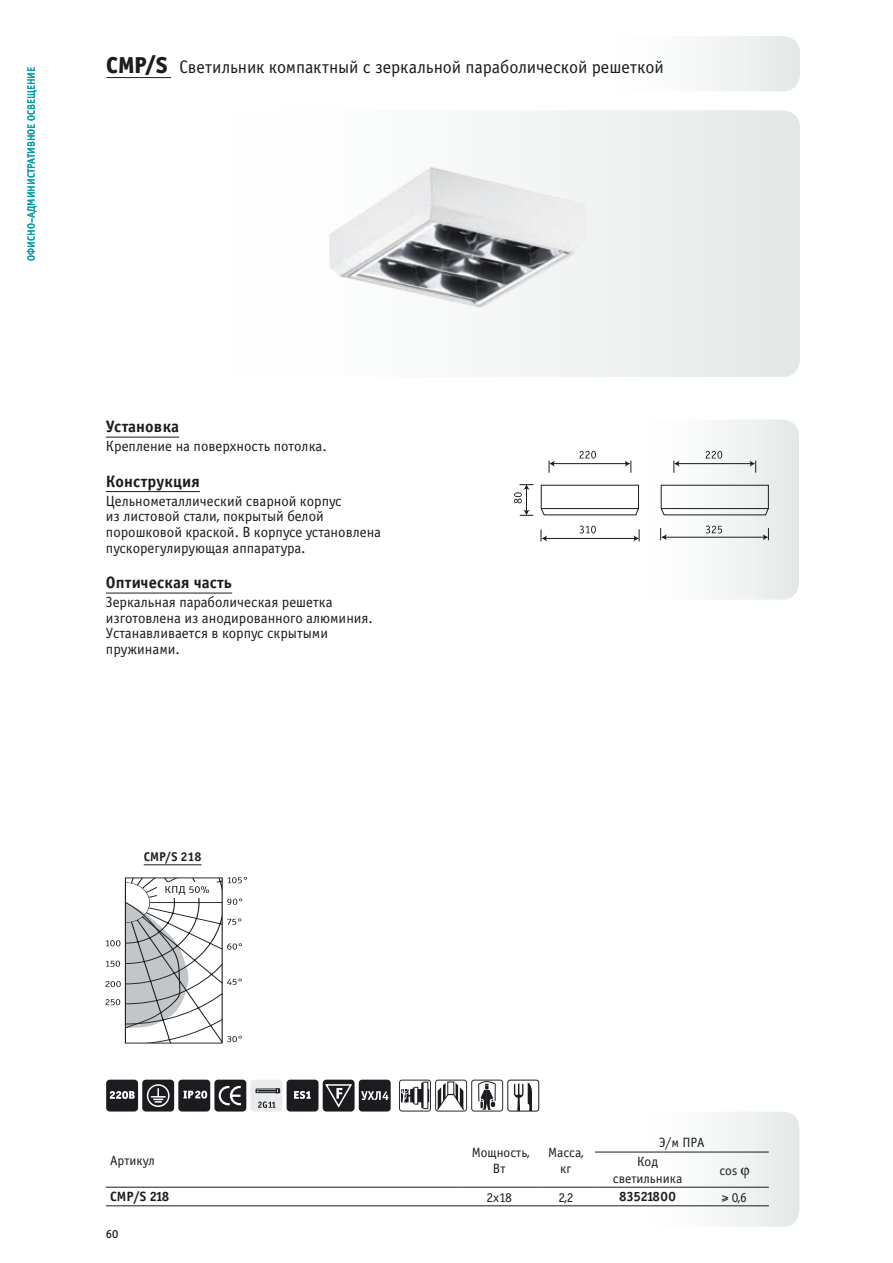
<style>
.page{position:relative;width:893px;height:1263px;background:#fff}
.page>*{position:absolute;margin:0;border:0;box-sizing:border-box;transform-origin:0 0}
.t1{font:18.15px "Officina Sans Book C";letter-spacing:-.005em;color:#1b1c20}
.t2{font:16.5px "Officina Sans Bold C";letter-spacing:.01em;color:#1b1c20}
.t3{font:14.85px/15.8px "Officina Sans Book C";color:#1b1c20}
.t4{font:13.5px/16.5px "Officina Sans Book C";color:#1b1c20;text-align:center}
.t5{font:13.5px "Officina Sans Bold C";letter-spacing:-.03em;color:#1b1c20}
.t6{font:12.75px "Officina Sans Bold C";color:#1b1c20}
.t7{font:12px "Officina Sans Medium C";color:#1b1c20}
.t8{font:10.5px "Officina Sans Medium C";color:#00a0a7}
.s1{font-family:"Officina Sans Extra Bold C";font-size:23.1px}
</style>
<div class="page">
<svg style="left:701px;top:36px;width:99px;height:55px"></svg>
<div style="left:493px;top:111px;width:307px;height:266px;background:#eaefed"></div>
<hr style="left:106px;top:1205px;width:356px;height:1px;background:#1b1c20">
<hr style="left:462px;top:1205px;width:75px;height:1px;background:#1b1c20">
<hr style="left:537px;top:1205px;width:58px;height:1px;background:#1b1c20">
<hr style="left:106px;top:1187px;width:356px;height:1px;background:#1b1c20">
<hr style="left:462px;top:1187px;width:75px;height:1px;background:#1b1c20">
<hr style="left:537px;top:1187px;width:58px;height:1px;background:#1b1c20">
<hr style="left:595px;top:1187px;width:105px;height:1px;background:#1b1c20">
<hr style="left:595px;top:1205px;width:105px;height:1px;background:#1b1c20">
<hr style="left:595px;top:1152px;width:105px;height:1px;background:#1b1c20">
<div style="left:106px;top:1080px;width:32px;height:31px;background:#1b1c20;border-radius:4px"></div>
<svg style="left:110px;top:1091px;width:25px;height:8px"></svg>
<div style="left:142px;top:1080px;width:32px;height:31px;background:#1b1c20;border-radius:4px"></div>
<svg style="left:146px;top:1084px;width:24px;height:23px"></svg>
<div style="left:178px;top:1080px;width:32px;height:31px;background:#1b1c20;border-radius:4px"></div>
<svg style="left:183px;top:1091px;width:24px;height:7px"></svg>
<div style="left:214px;top:1080px;width:32px;height:31px;background:#1b1c20;border-radius:4px"></div>
<svg style="left:218px;top:1085px;width:24px;height:21px"></svg>
<div style="left:250px;top:1080px;width:32px;height:31px;background:#e9ebec;border-radius:4px"></div>
<svg style="left:255px;top:1088px;width:25px;height:20px"></svg>
<div style="left:287px;top:1080px;width:31px;height:31px;background:#1b1c20;border-radius:4px"></div>
<svg style="left:294px;top:1091px;width:17px;height:8px"></svg>
<div style="left:323px;top:1080px;width:32px;height:31px;background:#1b1c20;border-radius:4px"></div>
<svg style="left:325px;top:1084px;width:27px;height:24px"></svg>
<div style="left:359px;top:1080px;width:32px;height:31px;background:#1b1c20;border-radius:3px"></div>
<svg style="left:361px;top:1091px;width:27px;height:9px"></svg>
<div style="left:399px;top:1080px;width:32px;height:31px;border:1px solid #2c2b2f;border-radius:3px"></div>
<svg style="left:401px;top:1082px;width:28px;height:27px"></svg>
<div style="left:435px;top:1080px;width:32px;height:31px;border:1px solid #2c2b2f;border-radius:3px"></div>
<div style="left:447px;top:1081px;width:7px;height:14px;border:1px solid #1b1c20"></div>
<svg style="left:437px;top:1083px;width:27px;height:27px"></svg>
<div style="left:471px;top:1080px;width:32px;height:31px;border:1px solid #2c2b2f;border-radius:3px"></div>
<svg style="left:478px;top:1080px;width:18px;height:30px"></svg>
<div style="left:507px;top:1080px;width:32px;height:31px;border:1px solid #1b1c20;border-radius:3px"></div>
<svg style="left:514px;top:1082px;width:18px;height:29px"></svg>
<img style="left:329px;top:159px;width:260px;height:165px">
<svg style="left:105px;top:877px;width:142px;height:166px"></svg>
<hr style="left:144px;top:864px;width:57px;height:1px;background:#1b1c20">
<svg style="left:514px;top:484px;width:20px;height:32px"></svg>
<svg style="left:540px;top:420px;width:259px;height:180px"></svg>
<hr style="left:106px;top:437px;width:73px;height:1px;background:#1b1c20">
<hr style="left:106px;top:491px;width:94px;height:1px;background:#1b1c20">
<hr style="left:106px;top:593px;width:126px;height:1px;background:#1b1c20">
<hr style="left:106px;top:77px;width:65px;height:1px;background:#1b1c20">
<svg style="left:612px;top:1112px;width:187px;height:115px"></svg>
<p class="t8" style="left:25px;top:261px;width:194px;rotate:-90deg">офисно–административное ОСВЕЩЕНИЕ</p>
<p class="t1" style="left:106px;top:57px;width:559px"><span class="s1">CMP/S</span> Светильник компактный с зеркальной параболической решеткой</p>
<p class="t2" style="left:106px;top:417px;width:75px">Установка</p>
<p class="t3" style="left:106px;top:439px;width:222px">Крепление на поверхность потолка.</p>
<p class="t2" style="left:106px;top:472px;width:95px">Конструкция</p>
<p class="t3" style="left:106px;top:493px;width:277px">Цельнометаллический сварной корпус<br>из листовой стали, покрытый белой порошковой краской. В корпусе установлена пускорегулирующая аппаратура.</p>
<p class="t2" style="left:106px;top:573px;width:128px">Оптическая часть</p>
<p class="t3" style="left:106px;top:594px;width:269px">Зеркальная параболическая решетка изготовлена из анодированного алюминия.<br>Устанавливается в корпус скрытыми пружинами.</p>
<p class="t6" style="left:144px;top:850px;width:59px">CMP/S 218</p>
<p class="t4" style="left:110px;top:1152px;width:46px">Артикул</p>
<p class="t4" style="left:472px;top:1144px;width:60px">Мощность,<br>Вт</p>
<p class="t4" style="left:548px;top:1144px;width:37px">Масса, кг</p>
<p class="t4" style="left:659px;top:1135px;width:47px">Э/м ПРА</p>
<p class="t4" style="left:613px;top:1154px;width:71px">Код светильника</p>
<p class="t4" style="left:719px;top:1163px;width:19px">cos</p>
<p class="t5" style="left:110px;top:1189px;width:61px">CMP/S 218</p>
<p class="t4" style="left:486px;top:1189px;width:27px">2x18</p>
<p class="t4" style="left:558px;top:1189px;width:17px">2,2</p>
<p class="t5" style="left:619px;top:1189px;width:58px">83521800</p>
<p class="t4" style="left:722px;top:1189px;width:27px">≥ 0,6</p>
<p class="t7" style="left:106px;top:1227px;width:14px">60</p>
</div>
